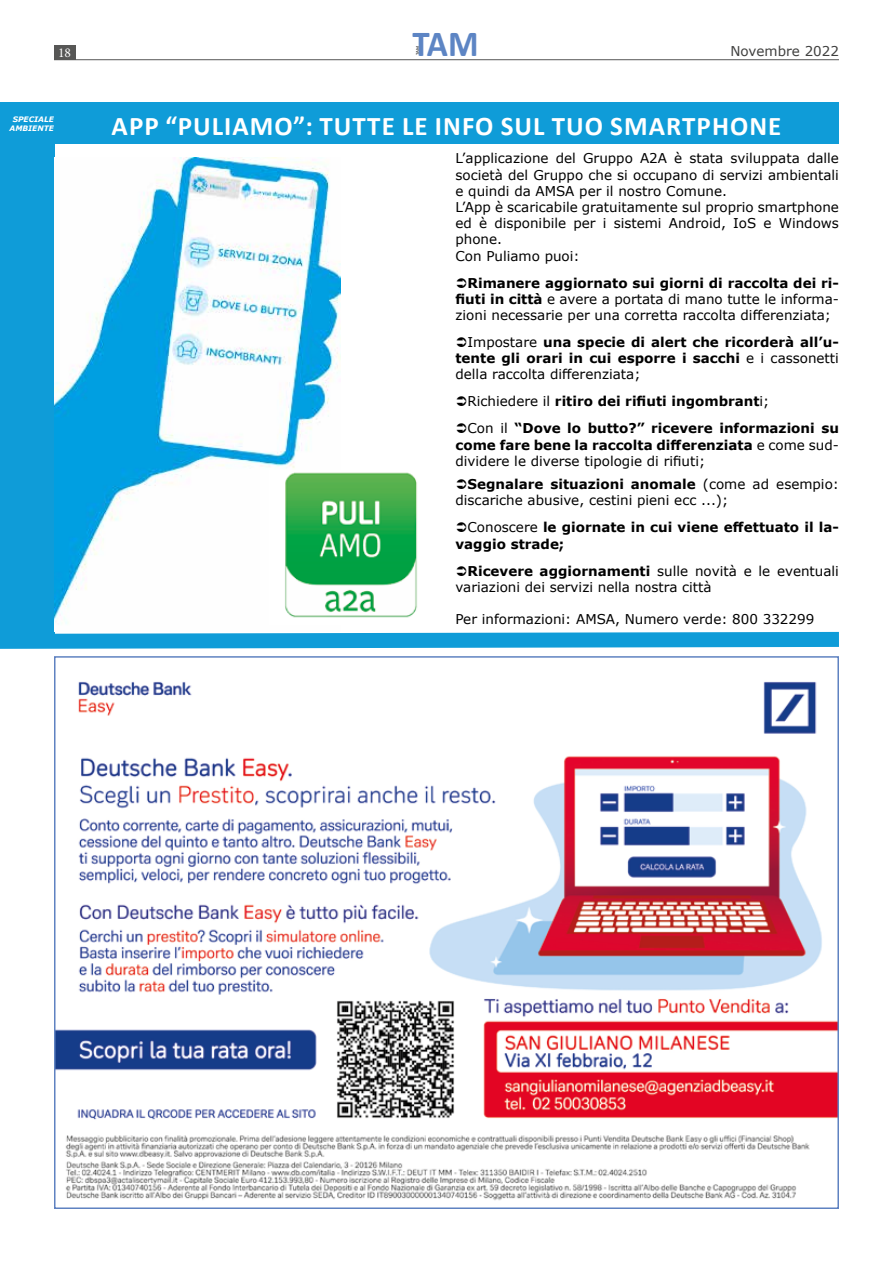
<style>
.page{position:relative;width:893px;height:1263px;background:#fff}
.page>*{position:absolute;margin:0;border:0;box-sizing:border-box;transform-origin:0 0}
.t1{font:700 36.9px "Calibri";color:#5d85c4;scale:.95 1}
.t2{font:700 27px "Calibri";letter-spacing:.04em;color:#fff}
.t3{font:13.5px/16.2px "Verdana";color:#000}
.t4{font:700 13.5px/16.2px "Verdana";color:#000}
.t5{font:13.5px "Verdana";color:#3f3f3e}
.t6{font:13.5px "Minion Pro";color:#fff}
.t7{font:italic 700 7.5px/9px "Verdana";color:#fff;text-align:center}
.t8{font:3.9px "Calibri";color:#000;scale:1.23 1}
.s1{font-weight:700}
.s2{font-weight:400}
</style>
<div class="page">
<hr style="left:54px;top:59px;width:785px;height:1px;background:#575756">
<div style="left:54px;top:46px;width:21px;height:14px;background:#575756"></div>
<div style="left:0;top:102px;width:54px;height:544px;background:#0f9cd8"></div>
<img style="left:54px;top:157px;width:287px;height:467px">
<div style="left:54px;top:102px;width:785px;height:41px;background:#0f9cd8"></div>
<img style="left:269px;top:470px;width:148px;height:154px">
<svg style="left:0;top:631px;width:839px;height:18px"></svg>
<img style="left:57px;top:681px;width:779px;height:520px">
<p class="t6" style="left:58px;top:44px;width:14px">18</p>
<h1 class="t1" style="left:412px;top:18px;width:71px">TAM</h1>
<p class="t8" style="left:415px;top:55px;width:9px;rotate:-90deg">TAM</p>
<p class="t5" style="left:730px;top:42px;width:110px">Novembre 2022</p>
<p class="t7" style="left:10px;top:115px;width:46px">SPECIALE<br>AMBIENTE</p>
<h2 class="t2" style="left:112px;top:107px;width:671px">APP “PULIAMO”: TUTTE LE INFO SUL TUO SMARTPHONE</h2>
<p class="t3" style="left:455px;top:150px;width:385px">L’applicazione del Gruppo A2A è stata sviluppata dalle società del Gruppo che si occupano di servizi ambientali e quindi da AMSA per il nostro Comune.<br>L’App è scaricabile gratuitamente sul proprio smartphone ed è disponibile per i sistemi Android, IoS e Windows phone.<br>Con Puliamo puoi:</p>
<p class="t3" style="left:455px;top:274px;width:385px;text-align:justify;text-indent:12px"><span class="s1">Rimanere aggiornato sui giorni di raccolta dei ri&shy;fiuti in città</span> e avere a portata di mano tutte le informa&shy;zioni necessarie per una corretta raccolta differenziata;</p>
<p class="t4" style="left:455px;top:334px;width:385px;text-align:justify;text-indent:12px"><span class="s2">Impostare</span> una specie di alert che ricorderà all’u&shy;tente gli orari in cui esporre i sacchi <span class="s2">e i cassonetti della raccolta differenziata;</span></p>
<p class="t4" style="left:467px;top:388px;width:373px;line-height:27px"><span class="s2">Richiedere il</span> ritiro dei rifiuti ingombrant<span class="s2">i;<br>Con il</span> “Dove lo butto?” ricevere informazioni su</p>
<p class="t3" style="left:455px;top:436px;width:385px"><span class="s1">come fare bene la raccolta differenziata</span> e come sud&shy;dividere le diverse tipologie di rifiuti;</p>
<p class="t3" style="left:455px;top:476px;width:385px;text-indent:12px"><span class="s1">Segnalare situazioni anomale</span> (come ad esempio: discariche abusive, cestini pieni ecc ...);</p>
<p class="t4" style="left:455px;top:519px;width:385px;text-indent:12px"><span class="s2">Conoscere</span> le giornate in cui viene effettuato il la&shy;vaggio strade;</p>
<p class="t3" style="left:455px;top:562px;width:385px;text-indent:12px"><span class="s1">Ricevere aggiornamenti</span> sulle novità e le eventuali variazioni dei servizi nella nostra città</p>
<p class="t3" style="left:455px;top:611px;width:360px">Per informazioni: AMSA, Numero verde: 800 332299</p>
</div>
